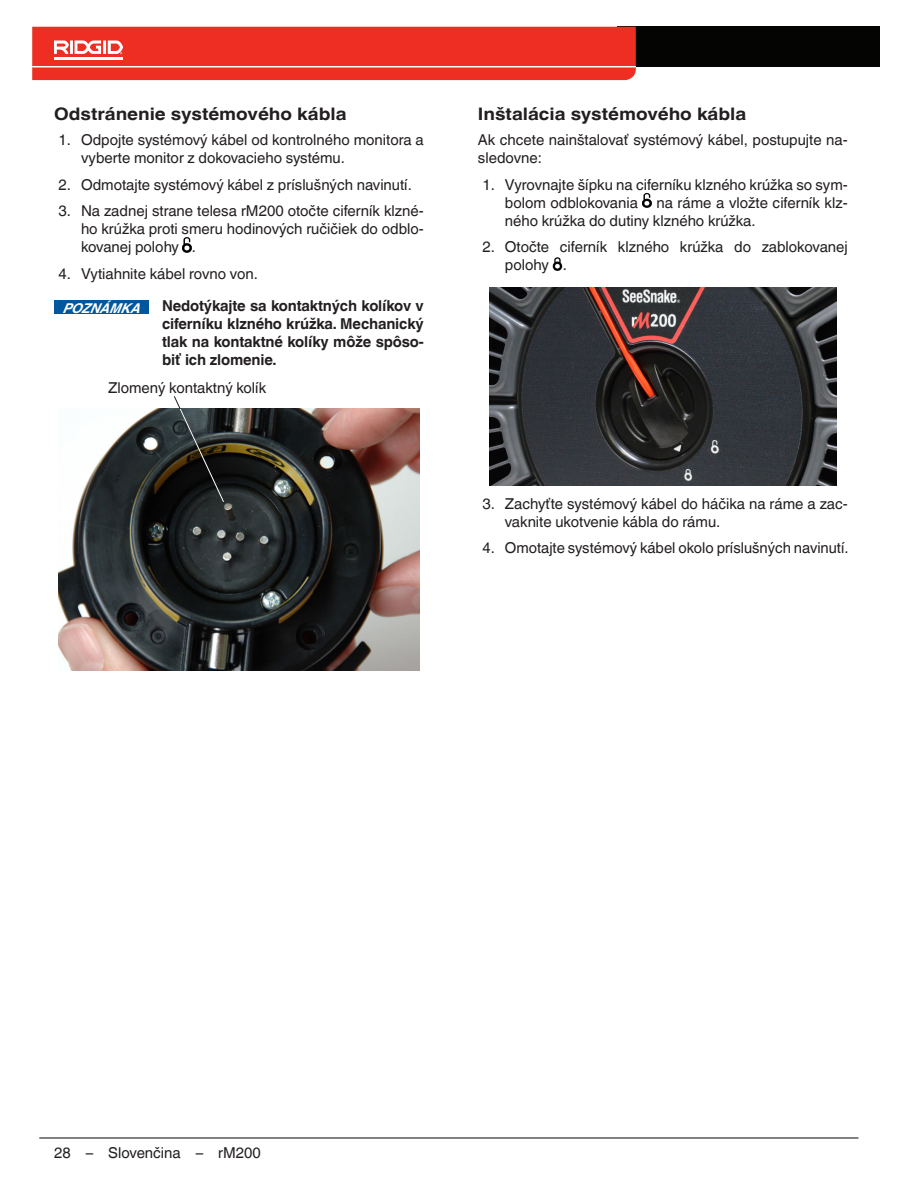
<style>
.page{position:relative;width:918px;height:1188px;background:#fff}
.page>*{position:absolute;margin:0;border:0;box-sizing:border-box;transform-origin:0 0}
.t1{font:700 17.25px "Helvetica World";color:#231f20;scale:1.1 1}
.t2{font:15px/18px "Helvetica World";color:#231f20}
.t3{font:700 15px/18px "Helvetica World";letter-spacing:-.01em;color:#231f20}
.s1{font-weight:400}
</style>
<div class="page">
<div style="left:617px;top:27px;width:263px;height:40px;background:#040503"></div>
<div style="left:32px;top:27px;width:604px;height:53px;background:#ee2e22"></div>
<hr style="left:54px;top:57px;width:69px;height:3px;background:#fff">
<hr style="left:39px;top:1137px;width:819px;height:2px;background:#231f20">
<img style="left:183px;top:238px;width:9px;height:14px">
<div style="left:54px;top:301px;width:94px;height:13px;background:#00579d"></div>
<img style="left:58px;top:408px;width:361px;height:262px">
<svg style="left:173px;top:396px;width:52px;height:107px;background:#3e403f"></svg>
<img style="left:643px;top:193px;width:9px;height:15px">
<img style="left:552px;top:257px;width:11px;height:13px">
<img style="left:490px;top:287px;width:346px;height:198px">
<p class="t1" style="left:54px;top:104px;width:268px">Odstránenie systémového kábla</p>
<p class="t2" style="left:81px;top:131px;width:344px;text-indent:-22px">1. Odpojte systémový kábel od kontrolného monitora a vyberte monitor z dokovacieho systému.</p>
<p class="t2" style="left:59px;top:176px;width:355px">2. Odmotajte systémový kábel z príslušných navinutí.</p>
<p class="t2" style="left:81px;top:202px;width:344px;text-align:justify;text-indent:-22px">3. Na zadnej strane telesa rM200 otočte ciferník klzné&shy;ho krúžka proti smeru hodinových ručičiek do odblo&shy;kovanej polohy .</p>
<p class="t3" style="left:59px;top:258px;width:367px;line-height:32.1px"><span class="s1">4. Vytiahnite kábel rovno von.<br></span><sub>POZNÁMKA</sub> Nedotýkajte sa kontaktných kolíkov v</p>
<p class="t3" style="left:162px;top:315px;width:263px;text-align:justify">ciferníku klzného krúžka. Mechanický tlak na kontaktné kolíky môže spôso&shy;biť ich zlomenie.</p>
<p class="t2" style="left:108px;top:379px;width:160px">Zlomený kontaktný kolík</p>
<p class="t1" style="left:478px;top:104px;width:246px">Inštalácia systémového kábla</p>
<p class="t2" style="left:478px;top:131px;width:371px">Ak chcete nainštalovať systémový kábel, postupujte na&shy;sledovne:</p>
<p class="t2" style="left:505px;top:176px;width:344px;text-align:justify;text-indent:-22px">1. Vyrovnajte šípku na ciferníku klzného krúžka so sym&shy;bolom odblokovania na ráme a vložte ciferník klz&shy;ného krúžka do dutiny klzného krúžka.</p>
<p class="t2" style="left:505px;top:238px;width:344px;text-indent:-22px">2. Otočte ciferník klzného krúžka do zablokovanej polohy .</p>
<p class="t2" style="left:505px;top:494px;width:344px;text-indent:-22px">3. Zachyťte systémový kábel do háčika na ráme a zac&shy;vaknite ukotvenie kábla do rámu.</p>
<p class="t2" style="left:483px;top:539px;width:368px">4. Omotajte systémový kábel okolo príslušných navinutí.</p>
<p class="t2" style="left:54px;top:1144px;width:208px">28 – Slovenčina – rM200</p>
</div>
